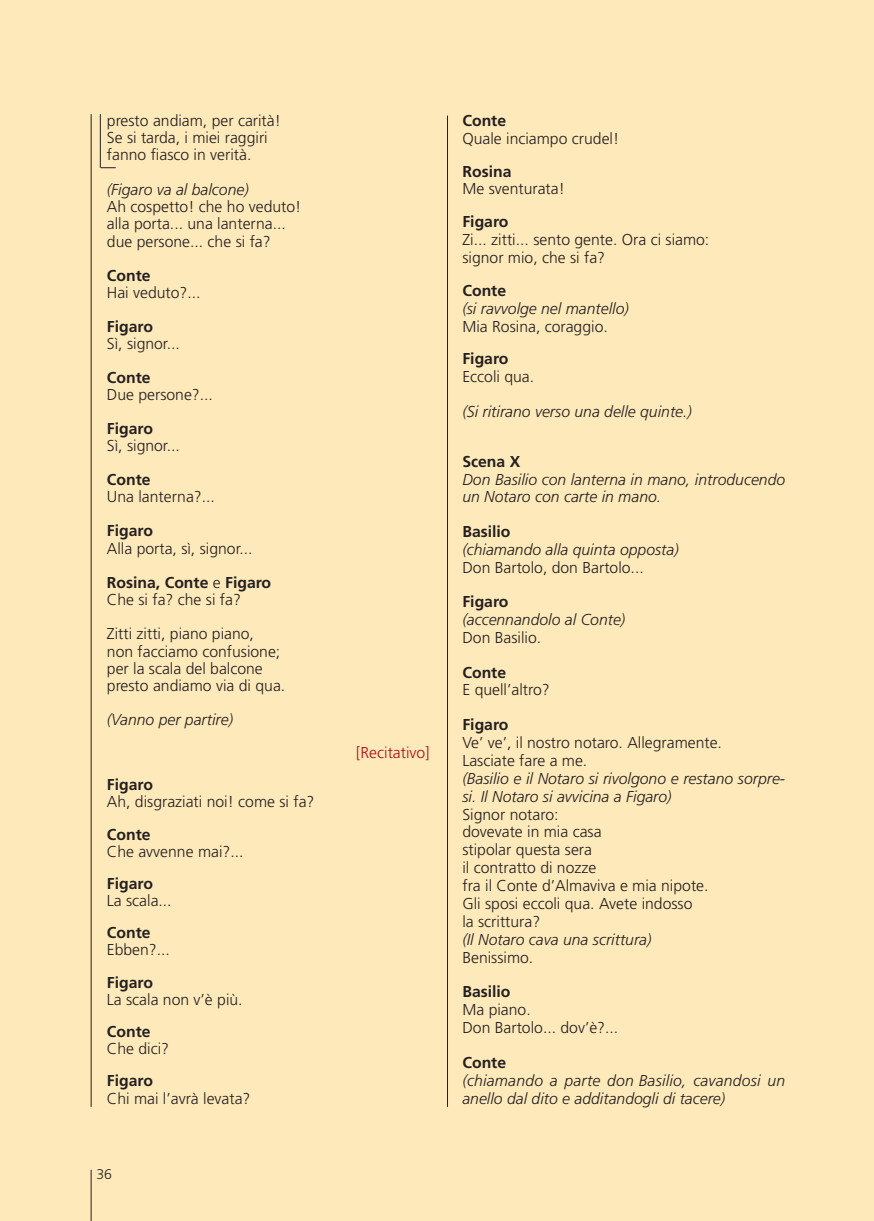
<style>
.page{position:relative;width:874px;height:1221px;background:#fff}
.page>*{position:absolute;margin:0;border:0;box-sizing:border-box;transform-origin:0 0}
.t1{font:300 15.75px/17.8px "Frutiger";color:#231f20}
.t2{font:italic 300 15.75px/18px "Frutiger";color:#231f20}
.t3{font:700 15.75px "Frutiger";color:#231f20}
.t4{font:300 15.75px "Frutiger";color:#b00d15}
.t5{font:300 14px "Frutiger";color:#231f20}
.s1{font-weight:700}
</style>
<div class="page">
<div style="left:858px;top:0;width:15px;height:1220px;background:#fee9ba"></div>
<div style="left:0;top:0;width:858px;height:1220px;background:#fee9ba"></div>
<hr style="left:447px;top:116px;width:1px;height:990px;background:#231f20">
<hr style="left:91px;top:114px;width:1px;height:992px;background:#231f20">
<hr style="left:91px;top:1169px;width:1px;height:51px;background:#231f20">
<svg style="left:101px;top:167px;width:15px;height:1px"></svg>
<hr style="left:100px;top:114px;width:1px;height:54px;background:#231f20">
<p class="t1" style="left:107px;top:113px;width:175px;line-height:17.2px">presto andiam, per carità!<br>Se si tarda, i miei raggiri fanno fiasco in verità.</p>
<p class="t2" style="left:107px;top:182px;width:143px">(Figaro va al balcone)</p>
<p class="t1" style="left:107px;top:199px;width:196px;line-height:17.2px">Ah cospetto! che ho veduto! alla porta... una lanterna... due persone... che si fa?</p>
<p class="t3" style="left:107px;top:269px;width:45px">Conte</p>
<p class="t1" style="left:107px;top:284px;width:95px">Hai veduto?...</p>
<p class="t3" style="left:107px;top:320px;width:48px">Figaro</p>
<p class="t1" style="left:107px;top:336px;width:74px">Sì, signor...</p>
<p class="t3" style="left:107px;top:371px;width:45px">Conte</p>
<p class="t1" style="left:107px;top:387px;width:107px">Due persone?...</p>
<p class="t3" style="left:107px;top:422px;width:48px">Figaro</p>
<p class="t1" style="left:107px;top:438px;width:74px">Sì, signor...</p>
<p class="t3" style="left:107px;top:473px;width:45px">Conte</p>
<p class="t1" style="left:107px;top:489px;width:109px">Una lanterna?...</p>
<p class="t3" style="left:107px;top:524px;width:48px">Figaro</p>
<p class="t1" style="left:107px;top:532px;width:166px;line-height:33.9px">Alla porta, sì, signor...<br><span class="s1">Rosina, Conte</span> e <span class="s1">Figaro</span></p>
<p class="t1" style="left:107px;top:583px;width:148px;line-height:34.5px">Che si fa? che si fa?<br>Zitti zitti, piano piano,</p>
<p class="t1" style="left:107px;top:643px;width:180px;line-height:17.2px">non facciamo confusione; per la scala del balcone presto andiamo via di qua.</p>
<p class="t2" style="left:107px;top:711px;width:128px">(Vanno per partire)</p>
<p class="t3" style="left:107px;top:778px;width:48px">Figaro</p>
<p class="t1" style="left:107px;top:794px;width:209px">Ah, disgraziati noi! come si fa?</p>
<p class="t3" style="left:107px;top:827px;width:45px">Conte</p>
<p class="t1" style="left:107px;top:843px;width:138px">Che avvenne mai?...</p>
<p class="t3" style="left:107px;top:877px;width:48px">Figaro</p>
<p class="t1" style="left:107px;top:892px;width:66px">La scala...</p>
<p class="t3" style="left:107px;top:926px;width:45px">Conte</p>
<p class="t1" style="left:107px;top:942px;width:65px">Ebben?...</p>
<p class="t3" style="left:107px;top:975px;width:48px">Figaro</p>
<p class="t1" style="left:107px;top:991px;width:137px">La scala non v’è più.</p>
<p class="t3" style="left:107px;top:1025px;width:45px">Conte</p>
<p class="t1" style="left:107px;top:1040px;width:64px">Che dici?</p>
<p class="t3" style="left:107px;top:1074px;width:48px">Figaro</p>
<p class="t1" style="left:107px;top:1090px;width:145px">Chi mai l’avrà levata?</p>
<p class="t5" style="left:96px;top:1168px;width:17px">36</p>
<p class="t4" style="left:356px;top:746px;width:75px">[Recitativo]</p>
<p class="t3" style="left:462px;top:114px;width:45px">Conte</p>
<p class="t1" style="left:462px;top:131px;width:158px">Quale inciampo crudel!</p>
<p class="t3" style="left:462px;top:165px;width:50px">Rosina</p>
<p class="t1" style="left:462px;top:181px;width:104px">Me sventurata!</p>
<p class="t3" style="left:462px;top:215px;width:48px">Figaro</p>
<p class="t1" style="left:462px;top:232px;width:248px">Zi... zitti... sento gente. Ora ci siamo: signor mio, che si fa?</p>
<p class="t3" style="left:462px;top:284px;width:45px">Conte</p>
<p class="t2" style="left:462px;top:300px;width:168px">(si ravvolge nel mantello)</p>
<p class="t1" style="left:462px;top:318px;width:147px">Mia Rosina, coraggio.</p>
<p class="t3" style="left:462px;top:352px;width:48px">Figaro</p>
<p class="t1" style="left:462px;top:369px;width:73px">Eccoli qua.</p>
<p class="t2" style="left:462px;top:403px;width:231px">(Si ritirano verso una delle quinte.)</p>
<p class="t3" style="left:462px;top:455px;width:59px">Scena X</p>
<p class="t2" style="left:462px;top:471px;width:324px">Don Basilio con lanterna in mano, introducendo un Notaro con carte in mano.</p>
<p class="t3" style="left:462px;top:525px;width:50px">Basilio</p>
<p class="t2" style="left:462px;top:541px;width:218px">(chiamando alla quinta opposta)</p>
<p class="t1" style="left:462px;top:559px;width:183px">Don Bartolo, don Bartolo...</p>
<p class="t3" style="left:462px;top:595px;width:48px">Figaro</p>
<p class="t2" style="left:462px;top:612px;width:164px">(accennandolo al Conte)</p>
<p class="t1" style="left:462px;top:630px;width:80px">Don Basilio.</p>
<p class="t3" style="left:462px;top:665px;width:45px">Conte</p>
<p class="t1" style="left:462px;top:682px;width:89px">E quell’altro?</p>
<p class="t3" style="left:462px;top:718px;width:48px">Figaro</p>
<p class="t1" style="left:462px;top:734px;width:261px">Ve’ ve’, il nostro notaro. Allegramente.<br>Lasciate fare a me.</p>
<p class="t2" style="left:462px;top:770px;width:324px">(Basilio e il Notaro si rivolgono e restano sorpre&shy;si. Il Notaro si avvicina a Figaro)</p>
<p class="t1" style="left:462px;top:806px;width:247px">Signor notaro:<br>dovevate in mia casa<br>stipolar questa sera<br>il contratto di nozze<br>fra il Conte d’Almaviva e mia nipote.<br>Gli sposi eccoli qua. Avete indosso<br>la scrittura?</p>
<p class="t2" style="left:462px;top:931px;width:190px">(Il Notaro cava una scrittura)</p>
<p class="t1" style="left:462px;top:949px;width:72px">Benissimo.</p>
<p class="t3" style="left:462px;top:985px;width:50px">Basilio</p>
<p class="t1" style="left:462px;top:1001px;width:157px">Ma piano.<br>Don Bartolo... dov’è?...</p>
<p class="t3" style="left:462px;top:1055px;width:45px">Conte</p>
<p class="t2" style="left:462px;top:1072px;width:324px">(chiamando a parte don Basilio, cavandosi un anello dal dito e additandogli di tacere)</p>
</div>
